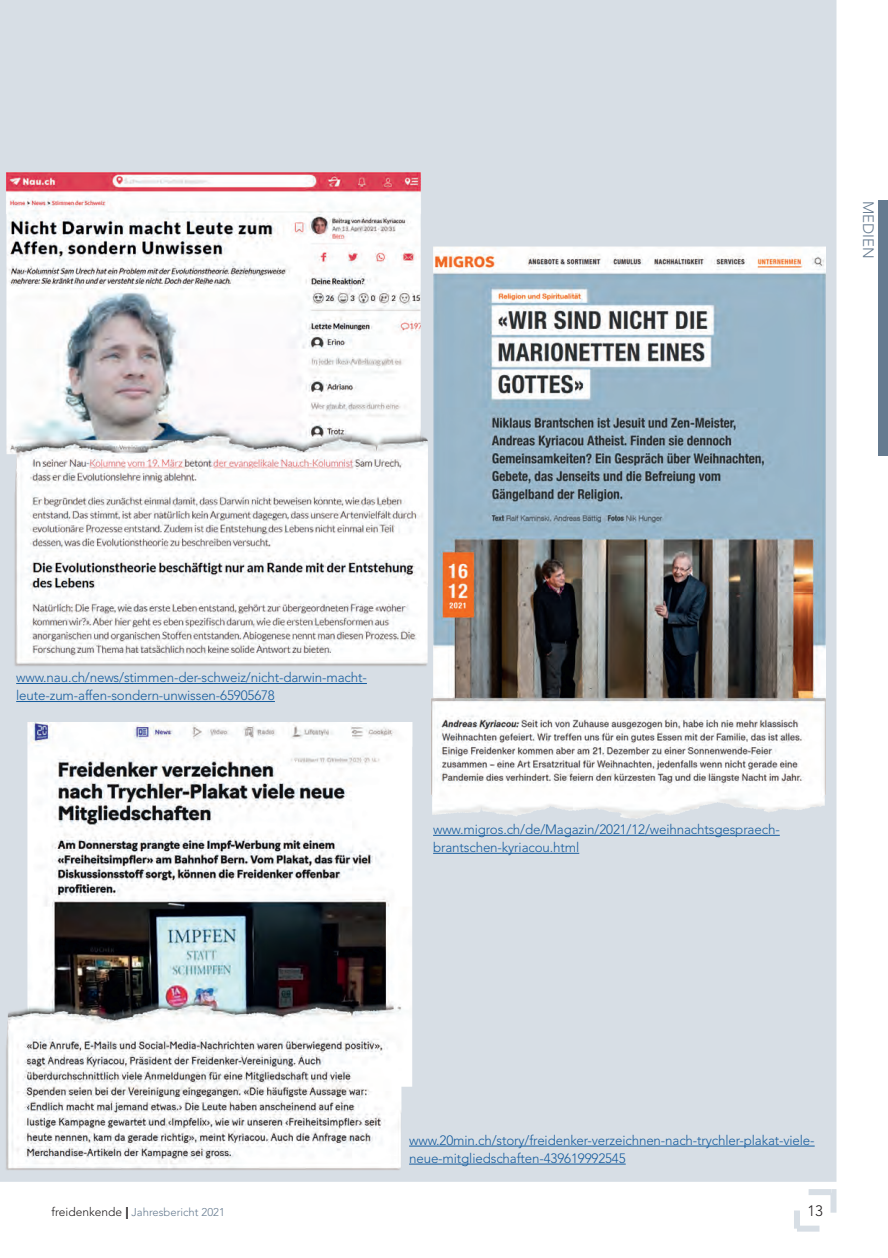
<style>
.page{position:relative;width:888px;height:1258px;background:#fff}
.page>*{position:absolute;margin:0;border:0;box-sizing:border-box;transform-origin:0 0}
.t1{font:300 15px "Avenir LT Std";color:#667b90}
.t2{font:300 15px "Avenir LT Std";color:#231f20}
.t3{font:300 13.5px/18px "Avenir LT Std";letter-spacing:-.01em;color:#175d9e}
.t4{font:300 11.25px "Avenir LT Std";color:#667b90}
.s1{font-size:12px;color:#231f20}
.s2{font-weight:900;font-size:12px;color:#231f20}
</style>
<div class="page">
<div style="left:794px;top:1189px;width:42px;height:42px;border:6px dashed #d7dee5"></div>
<div style="left:878px;top:201px;width:10px;height:255px;background:#667b90"></div>
<div style="left:0;top:0;width:836px;height:1182px;background:#d7dee5"></div>
<img style="left:0;top:696px;width:6px;height:26px">
<img style="left:0;top:165px;width:458px;height:531px">
<img style="left:389px;top:224px;width:448px;height:618px">
<hr style="left:16px;top:683px;width:351px;height:1px;background:#175d9e">
<hr style="left:16px;top:701px;width:259px;height:1px;background:#175d9e">
<hr style="left:433px;top:835px;width:347px;height:1px;background:#175d9e">
<hr style="left:433px;top:853px;width:146px;height:1px;background:#175d9e">
<img style="left:0;top:722px;width:452px;height:459px">
<hr style="left:409px;top:1146px;width:406px;height:1px;background:#175d9e">
<hr style="left:409px;top:1164px;width:217px;height:1px;background:#175d9e">
<img style="left:0;top:820px;width:4px;height:361px">
<p class="t1" style="left:877px;top:201px;width:59px;rotate:90deg">MEDIEN</p>
<p class="t3" style="left:16px;top:668px;width:352px">www.nau.ch/news/stimmen-der-schweiz/nicht-darwin-macht&shy;leute-zum-affen-sondern-unwissen-65905678</p>
<p class="t3" style="left:433px;top:820px;width:348px">www.migros.ch/de/Magazin/2021/12/weihnachtsgespraech&shy;brantschen-kyriacou.html</p>
<p class="t3" style="left:409px;top:1131px;width:407px">www.20min.ch/story/freidenker-verzeichnen-nach-trychler-plakat-viele&shy;neue-mitgliedschaften-439619992545</p>
<p class="t4" style="left:51px;top:1206px;width:175px"><span class="s1">freidenkende</span> <span class="s2">|</span> Jahresbericht 2021</p>
<p class="t2" style="left:807px;top:1202px;width:17px">13</p>
</div>
